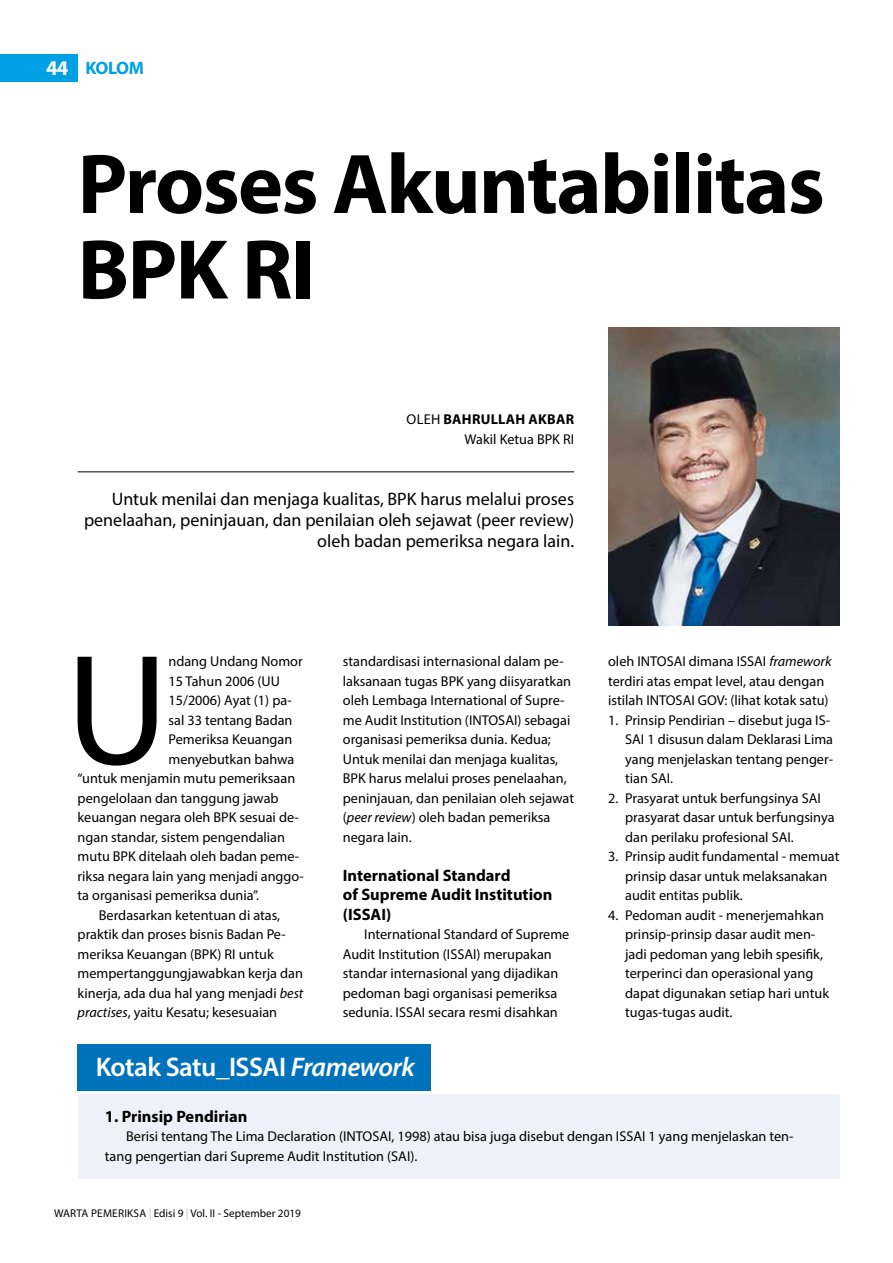
<style>
.page{position:relative;width:893px;height:1263px;background:#fff}
.page>*{position:absolute;margin:0;border:0;box-sizing:border-box;transform-origin:0 0}
.t1{font:158.85px "Myriad Pro";color:#000}
.t2{font:700 85.5px/85.5px "Myriad Pro";letter-spacing:-.02em;color:#000}
.t3{font:600 27px "Myriad Pro";letter-spacing:-.02em;color:#fff}
.t4{font:700 21px "Myriad Pro";color:#fff}
.t5{font:18px/21px "Myriad Pro";color:#000;text-align:right}
.t6{font:700 18px "Myriad Pro";letter-spacing:-.035em;color:#00a1e4}
.t7{font:700 16.5px/19.5px "Myriad Pro";color:#000}
.t8{font:14.25px/19.5px "Myriad Pro";color:#000}
.t9{font:11.25px "Myriad Pro";color:#000}
.s1{font-weight:700}
.s2{font-style:italic}
.s3{color:#bcbec0}
</style>
<div class="page">
<div style="left:0;top:54px;width:78px;height:27px;background:#00a1e4"></div>
<div style="left:78px;top:1094px;width:761px;height:85px;background:#eef1f9"></div>
<div style="left:78px;top:1044px;width:353px;height:46px;background:#0072bc"></div>
<img style="left:608px;top:327px;width:231px;height:298px">
<hr style="left:78px;top:471px;width:496px;height:1px;background:#000">
<h3 class="t4" style="left:46px;top:54px;width:24px">44</h3>
<p class="t6" style="left:85px;top:56px;width:60px">KOLOM</p>
<h2 class="t2" style="left:78px;top:139px;width:749px">Proses Akuntabilitas<br>BPK RI</h2>
<p class="t8" style="left:407px;top:409px;width:169px;text-align:right">OLEH <span class="s1">BAHRULLAH AKBAR<br></span>Wakil Ketua BPK RI</p>
<p class="t5" style="left:84px;top:488px;width:492px">Untuk menilai dan menjaga kualitas, BPK harus melalui proses penelaahan, peninjauan, dan penilaian oleh sejawat (peer review) oleh badan pemeriksa negara lain.</p>
<h1 class="t1" style="left:66px;top:613px;width:104px">U</h1>
<p class="t8" style="left:168px;top:652px;width:136px">ndang Undang Nomor</p>
<p class="t8" style="left:168px;top:671px;width:113px">15 Tahun 2006 (UU</p>
<p class="t8" style="left:168px;top:691px;width:125px">15/2006) Ayat (1) pa-</p>
<p class="t8" style="left:168px;top:710px;width:126px">sal 33 tentang Badan</p>
<p class="t8" style="left:168px;top:729px;width:125px">Pemeriksa Keuangan</p>
<p class="t8" style="left:168px;top:749px;width:127px">menyebutkan bahwa</p>
<p class="t8" style="left:78px;top:768px;width:219px">“untuk menjamin mutu pemeriksaan</p>
<p class="t8" style="left:78px;top:788px;width:203px">pengelolaan dan tanggung jawab</p>
<p class="t8" style="left:78px;top:807px;width:222px">keuangan negara oleh BPK sesuai de-</p>
<p class="t8" style="left:78px;top:827px;width:209px">ngan standar, sistem pengendalian</p>
<p class="t8" style="left:78px;top:846px;width:222px">mutu BPK ditelaah oleh badan peme-</p>
<p class="t8" style="left:78px;top:866px;width:228px">riksa negara lain yang menjadi anggo-</p>
<p class="t8" style="left:78px;top:885px;width:183px">ta organisasi pemeriksa dunia”.</p>
<p class="t8" style="left:99px;top:905px;width:183px">Berdasarkan ketentuan di atas,</p>
<p class="t8" style="left:78px;top:924px;width:210px">praktik dan proses bisnis Badan Pe-</p>
<p class="t8" style="left:78px;top:944px;width:198px">meriksa Keuangan (BPK) RI untuk</p>
<p class="t8" style="left:78px;top:963px;width:227px">mempertanggungjawabkan kerja dan</p>
<p class="t8" style="left:78px;top:983px;width:227px">kinerja, ada dua hal yang menjadi <span class="s2">best</span></p>
<p class="t8" style="left:78px;top:1002px;width:201px"><span class="s2">practises</span>, yaitu Kesatu; kesesuaian</p>
<p class="t8" style="left:343px;top:651px;width:233px">standardisasi internasional dalam pe&shy;laksanaan tugas BPK yang diisyaratkan oleh Lembaga International of Supre&shy;me Audit Institution (INTOSAI) sebagai organisasi pemeriksa dunia. Kedua; Untuk menilai dan menjaga kualitas, BPK harus melalui proses penelaahan, peninjauan, dan penilaian oleh sejawat (<span class="s2">peer review</span>) oleh badan pemeriksa negara lain.</p>
<p class="t7" style="left:343px;top:865px;width:211px">International Standard<br>of Supreme Audit Institution (ISSAI)</p>
<p class="t8" style="left:343px;top:925px;width:228px;text-indent:21px">International Standard of Supreme Audit Institution (ISSAI) merupakan standar internasional yang dijadikan pedoman bagi organisasi pemeriksa sedunia. ISSAI secara resmi disahkan</p>
<p class="t8" style="left:608px;top:651px;width:225px">oleh INTOSAI dimana ISSAI <span class="s2">framework </span>terdiri atas empat level, atau dengan istilah INTOSAI GOV: (lihat kotak satu)</p>
<p class="t8" style="left:625px;top:710px;width:209px;text-indent:-17px">1. Prinsip Pendirian – disebut juga IS-<br>SAI 1 disusun dalam Deklarasi Lima yang menjelaskan tentang penger&shy;tian SAI.</p>
<p class="t8" style="left:625px;top:788px;width:211px;text-indent:-17px">2. Prasyarat untuk berfungsinya SAI prasyarat dasar untuk berfungsinya dan perilaku profesional SAI.</p>
<p class="t8" style="left:625px;top:846px;width:216px;text-indent:-17px">3. Prinsip audit fundamental - memuat prinsip dasar untuk melaksanakan audit entitas publik.</p>
<p class="t8" style="left:625px;top:905px;width:205px;text-indent:-17px">4. Pedoman audit - menerjemahkan prinsip-prinsip dasar audit men&shy;jadi pedoman yang lebih spesifik, terperinci dan operasional yang dapat digunakan setiap hari untuk tugas-tugas audit.</p>
<h3 class="t3" style="left:96px;top:1049px;width:321px">Kotak Satu_ISSAI <span class="s2">Framework</span></h3>
<p class="t7" style="left:105px;top:1106px;width:144px">1. Prinsip Pendirian</p>
<p class="t8" style="left:105px;top:1126px;width:690px;text-indent:21px">Berisi tentang The Lima Declaration (INTOSAI, 1998) atau bisa juga disebut dengan ISSAI 1 yang menjelaskan ten&shy;tang pengertian dari Supreme Audit Institution (SAI).</p>
<p class="t9" style="left:54px;top:1207px;width:249px">WARTA PEMERIKSA <span class="s3">|</span> Edisi 9 <span class="s3">|</span> Vol. II - September 2019</p>
</div>
